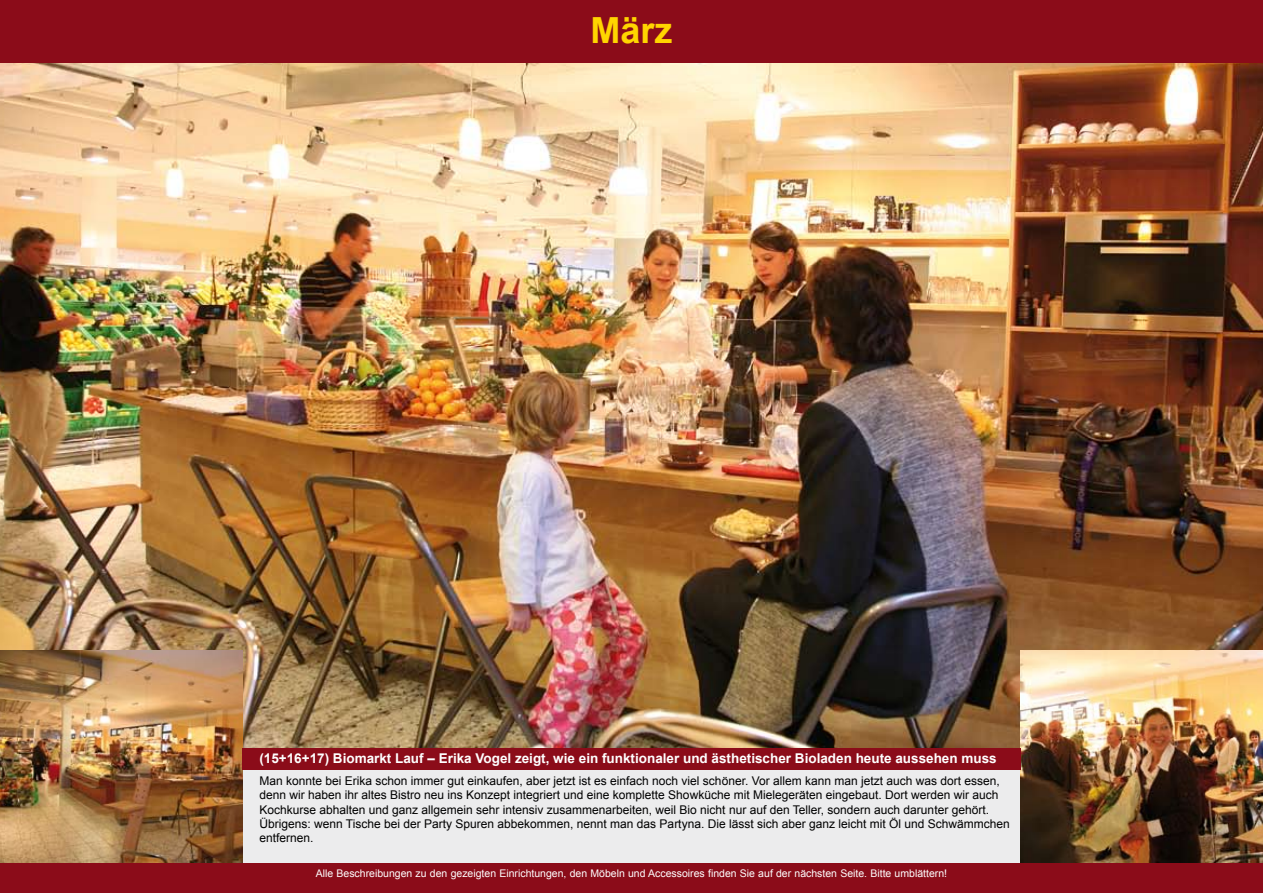
<style>
.page{position:relative;width:1263px;height:893px;background:#ececed}
.page>*{position:absolute;margin:0;border:0;box-sizing:border-box;transform-origin:0 0}
.t1{font:700 36px "Arial";color:#ffd500}
.t2{font:700 13.5px "Arial";color:#fff}
.t3{font:12px/14.4px "Arial";color:#000}
.t4{font:10.5px "Arial";color:#fff}
</style>
<div class="page">
<div style="left:0;top:0;width:1263px;height:64px;background:#8b0c19"></div>
<img style="left:0;top:64px;width:1263px;height:684px">
<img style="left:0;top:651px;width:242px;height:212px">
<img style="left:1020px;top:651px;width:243px;height:212px">
<div style="left:0;top:863px;width:1263px;height:30px;background:#8b0c19"></div>
<div style="left:242px;top:748px;width:778px;height:22px;background:#8b0c19"></div>
<h1 class="t1" style="left:590px;top:10px;width:84px">März</h1>
<p class="t2" style="left:259px;top:751px;width:739px">(15+16+17) Biomarkt Lauf – Erika Vogel zeigt, wie ein funktionaler und ästhetischer Bioladen heute aussehen muss</p>
<p class="t3" style="left:259px;top:773px;width:752px">Man konnte bei Erika schon immer gut einkaufen, aber jetzt ist es einfach noch viel schöner. Vor allem kann man jetzt auch was dort essen, denn wir haben ihr altes Bistro neu ins Konzept integriert und eine komplette Showküche mit Mielegeräten eingebaut. Dort werden wir auch Kochkurse abhalten und ganz allgemein sehr intensiv zusammenarbeiten, weil Bio nicht nur auf den Teller, sondern auch darunter gehört.<br>Übrigens: wenn Tische bei der Party Spuren abbekommen, nennt man das Partyna. Die lässt sich aber ganz leicht mit Öl und Schwämmchen entfernen.</p>
<p class="t4" style="left:316px;top:868px;width:633px">Alle Beschreibungen zu den gezeigten Einrichtungen, den Möbeln und Accessoires finden Sie auf der nächsten Seite. Bitte umblättern!</p>
</div>
